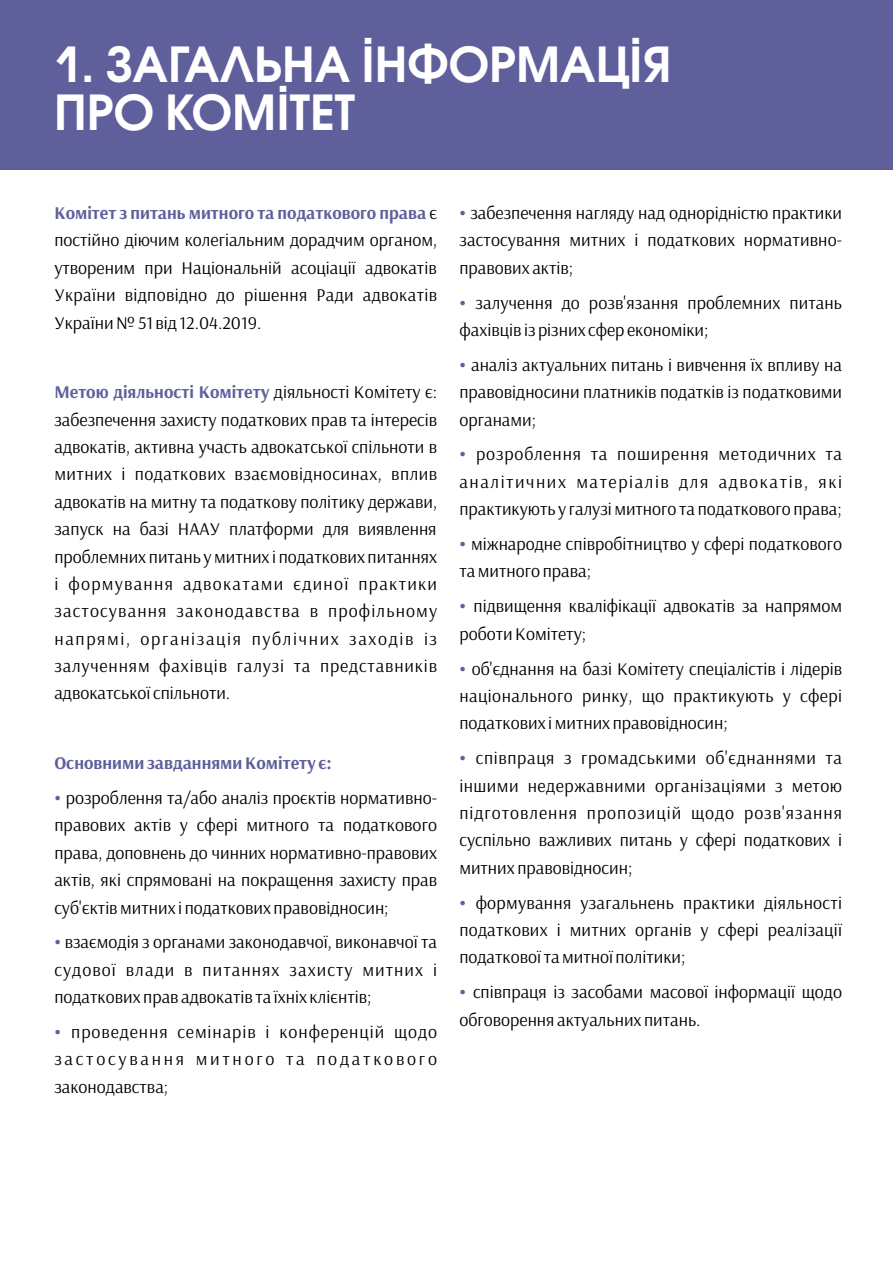
<style>
.page{position:relative;width:893px;height:1263px;background:#fff}
.page>*{position:absolute;margin:0;border:0;box-sizing:border-box;transform-origin:0 0}
.t1{font:600 48px/48px "Avant Garde Gothic C";color:#fff}
.t2{font:18px/27.5px "Arsenal";color:#000;text-align:justify}
.t3{font:700 18px "Arsenal";color:#5f5f9c}
.s1{font-weight:700;color:#5f5f9c}
</style>
<div class="page">
<div style="left:0;top:0;width:893px;height:169px;background:#5f5f9c"></div>
<h1 class="t1" style="left:54px;top:44px;width:619px">1. ЗАГАЛЬНА ІНФОРМАЦІЯ<br>ПРО КОМІТЕТ</h1>
<p class="t2" style="left:54px;top:199px;width:384px"><span class="s1">Комітет з питань митного та податкового права</span> є постійно діючим колегіальним дорадчим органом, утвореним при Національній асоціації адвокатів України відповідно до рішення Ради адвокатів України № 51 від 12.04.2019.</p>
<p class="t2" style="left:54px;top:378px;width:384px"><span class="s1">Метою діяльності Комітету</span> діяльності Комітету є: забезпечення захисту податкових прав та інтересів адвокатів, активна участь адвокатської спільноти в митних і податкових взаємовідносинах, вплив адвокатів на митну та податкову політику держави, запуск на базі НААУ платформи для виявлення проблемних питань у митних і податкових питаннях і формування адвокатами єдиної практики застосування законодавства в профільному напрямі, організація публічних заходів із залученням фахівців галузі та представників адвокатської спільноти.</p>
<p class="t3" style="left:54px;top:751px;width:279px">Основними завданнями Комітету є:</p>
<p class="t2" style="left:54px;top:784px;width:384px"><span class="s1">•</span> розроблення та/або аналіз проєктів нормативно&shy;правових актів у сфері митного та податкового права, доповнень до чинних нормативно-правових актів, які спрямовані на покращення захисту прав суб'єктів митних і податкових правовідносин;</p>
<p class="t2" style="left:54px;top:928px;width:384px"><span class="s1">•</span> взаємодія з органами законодавчої, виконавчої та судової влади в питаннях захисту митних і податкових прав адвокатів та їхніх клієнтів;</p>
<p class="t2" style="left:54px;top:1018px;width:384px"><span class="s1">•</span> проведення семінарів і конференцій щодо застосування митного та податкового законодавства;</p>
<p class="t2" style="left:459px;top:199px;width:384px"><span class="s1">•</span> забезпечення нагляду над однорідністю практики застосування митних і податкових нормативно&shy;правових актів;</p>
<p class="t2" style="left:459px;top:288px;width:384px"><span class="s1">•</span> залучення до розв'язання проблемних питань фахівців із різних сфер економіки;</p>
<p class="t2" style="left:459px;top:350px;width:384px"><span class="s1">•</span> аналіз актуальних питань і вивчення їх впливу на правовідносини платників податків із податковими органами;</p>
<p class="t2" style="left:459px;top:440px;width:384px"><span class="s1">•</span> розроблення та поширення методичних та аналітичних матеріалів для адвокатів, які практикують у галузі митного та податкового права;</p>
<p class="t2" style="left:459px;top:530px;width:384px"><span class="s1">•</span> міжнародне співробітництво у сфері податкового та митного права;</p>
<p class="t2" style="left:459px;top:592px;width:384px"><span class="s1">•</span> підвищення кваліфікації адвокатів за напрямом роботи Комітету;</p>
<p class="t2" style="left:459px;top:654px;width:384px"><span class="s1">•</span> об'єднання на базі Комітету спеціалістів і лідерів національного ринку, що практикують у сфері податкових і митних правовідносин;</p>
<p class="t2" style="left:459px;top:744px;width:384px"><span class="s1">•</span> співпраця з громадськими об'єднаннями та іншими недержавними організаціями з метою підготовлення пропозицій щодо розв'язання суспільно важливих питань у сфері податкових і митних правовідносин;</p>
<p class="t2" style="left:459px;top:888px;width:384px"><span class="s1">•</span> формування узагальнень практики діяльності податкових і митних органів у сфері реалізації податкової та митної політики;</p>
<p class="t2" style="left:459px;top:978px;width:384px"><span class="s1">•</span> співпраця із засобами масової інформації щодо обговорення актуальних питань.</p>
</div>
